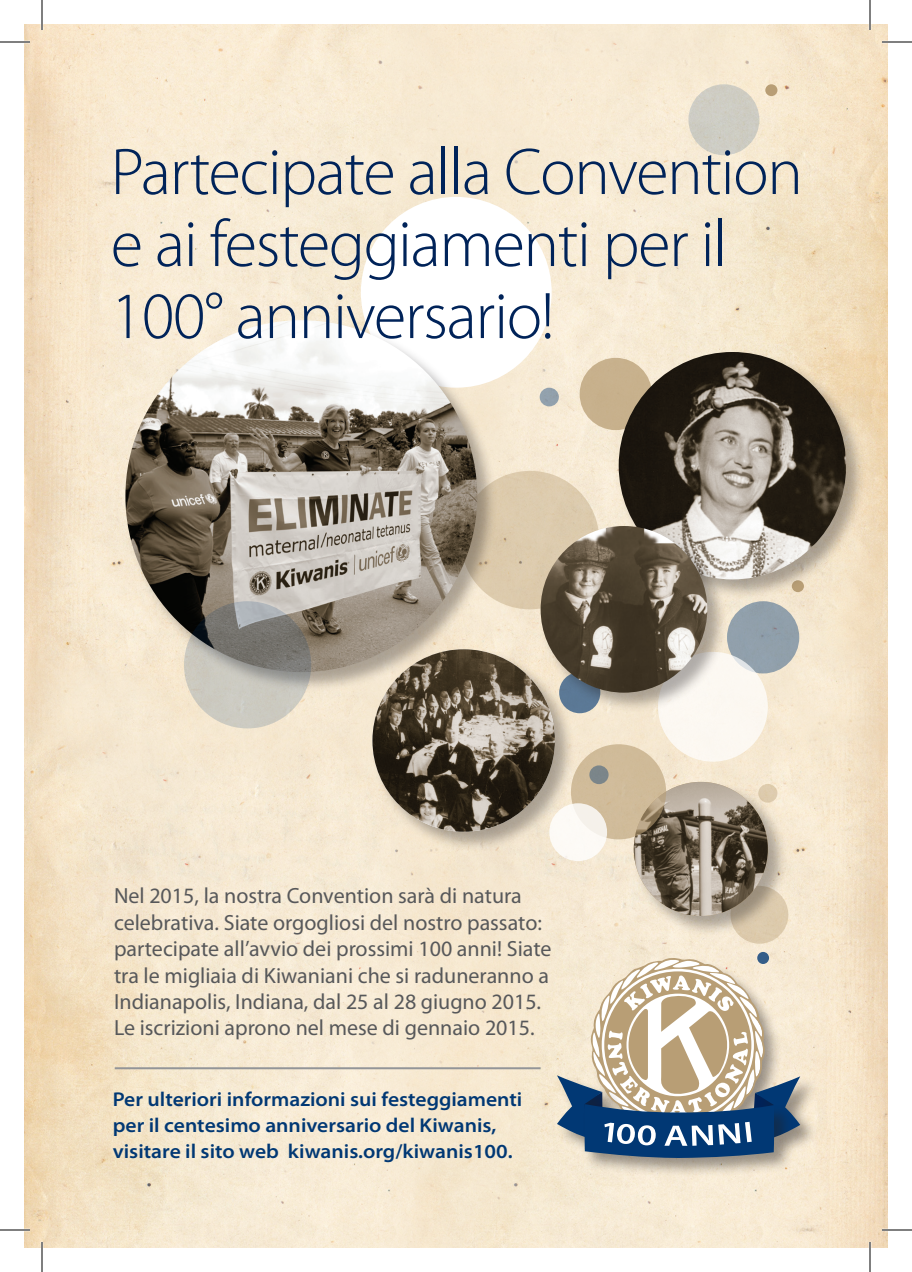
<style>
.page{position:relative;width:912px;height:1272px;background:#fff}
.page>*{position:absolute;margin:0;border:0;box-sizing:border-box;transform-origin:0 0}
.t1{font:300 66.4px/72px "Myriad Pro";letter-spacing:-.02em;color:#002359}
.t2{font:22px/26.4px "Myriad Pro";color:#57585a}
.t3{font:600 semi-expanded 20px/26px "Myriad Pro";color:#013874}
</style>
<div class="page">
<img style="left:24px;top:24px;width:864px;height:1224px">
<hr style="left:115px;top:1067px;width:426px;height:2px;background:#939598">
<svg style="left:731px;top:886px;width:57px;height:58px"></svg>
<div style="left:632px;top:781px;width:156px;height:155px;background:#231f20;opacity:.35"></div>
<img style="left:634px;top:782px;width:134px;height:134px;border-radius:67px">
<div style="left:371px;top:648px;width:205px;height:204px;background:#231f20;opacity:.35"></div>
<img style="left:372px;top:649px;width:183px;height:183px;border-radius:91px">
<svg style="left:571px;top:744px;width:95px;height:95px;background:#ccb796"></svg>
<div style="left:461px;top:471px;width:138px;height:138px;background:#ddcbad;border-radius:50%"></div>
<div style="left:727px;top:601px;width:72px;height:72px;background:#91a0ab;border-radius:50%"></div>
<svg style="left:757px;top:952px;width:12px;height:12px"></svg>
<div style="left:580px;top:358px;width:72px;height:72px;background:#c7b18c;border-radius:50%"></div>
<div style="left:549px;top:803px;width:58px;height:58px;background:#fdfaf6;border-radius:50%"></div>
<div style="left:658px;top:652px;width:110px;height:110px;background:#fcf8f1;border-radius:50%"></div>
<div style="left:361px;top:197px;width:191px;height:191px;background:#fff;border-radius:50%"></div>
<div style="left:540px;top:388px;width:19px;height:18px;background:#92a1ac;border-radius:50%"></div>
<div style="left:765px;top:84px;width:12px;height:12px;background:#b89e75;border-radius:50%"></div>
<svg style="left:589px;top:765px;width:20px;height:19px"></svg>
<div style="left:758px;top:784px;width:19px;height:19px;background:#ddcbae;border-radius:50%"></div>
<div style="left:124px;top:319px;width:374px;height:374px;background:#231f20;opacity:.35"></div>
<img style="left:125px;top:320px;width:352px;height:352px;border-radius:176px">
<div style="left:617px;top:351px;width:249px;height:249px;background:#231f20;opacity:.35"></div>
<img style="left:619px;top:352px;width:227px;height:227px;border-radius:114px">
<div style="left:539px;top:525px;width:189px;height:188px;background:#231f20;opacity:.35"></div>
<img style="left:541px;top:526px;width:166px;height:167px;border-radius:83px">
<svg style="left:184px;top:601px;width:127px;height:127px;background:#a2a19b"></svg>
<div style="left:688px;top:84px;width:71px;height:71px;background:#ceccc3;border-radius:50%"></div>
<div style="left:755px;top:1076px;width:64px;height:81px;background:#231f20;opacity:.45"></div>
<div style="left:583px;top:1103px;width:211px;height:75px;background:#231f20;opacity:.45"></div>
<svg style="left:557px;top:957px;width:243px;height:201px"></svg>
<hr style="left:0;top:41px;width:30px;height:2px;background:#fff">
<hr style="left:882px;top:41px;width:30px;height:2px;background:#fff">
<hr style="left:0;top:1229px;width:30px;height:2px;background:#fff">
<hr style="left:882px;top:1229px;width:30px;height:2px;background:#fff">
<hr style="left:41px;top:0;width:2px;height:30px;background:#fff">
<hr style="left:41px;top:1242px;width:2px;height:30px;background:#fff">
<hr style="left:869px;top:0;width:2px;height:30px;background:#fff">
<hr style="left:869px;top:1242px;width:2px;height:30px;background:#fff">
<hr style="left:0;top:42px;width:30px;height:1px;background:#000">
<hr style="left:882px;top:42px;width:30px;height:1px;background:#000">
<hr style="left:0;top:1230px;width:30px;height:1px;background:#000">
<hr style="left:882px;top:1230px;width:30px;height:1px;background:#000">
<hr style="left:42px;top:0;width:1px;height:30px;background:#000">
<hr style="left:42px;top:1242px;width:1px;height:30px;background:#000">
<hr style="left:870px;top:0;width:1px;height:30px;background:#000">
<hr style="left:870px;top:1242px;width:1px;height:30px;background:#000">
<h1 class="t1" style="left:111px;top:135px;width:694px">Partecipate alla Convention e ai festeggiamenti per il<br>100° anniversario!</h1>
<p class="t2" style="left:114px;top:883px;width:439px">Nel 2015, la nostra Convention sarà di natura celebrativa. Siate orgogliosi del nostro passato: partecipate all’avvio dei prossimi 100 anni! Siate tra le migliaia di Kiwaniani che si raduneranno a Indianapolis, Indiana, dal 25 al 28 giugno 2015.<br>Le iscrizioni aprono nel mese di gennaio 2015.</p>
<p class="t3" style="left:113px;top:1086px;width:411px">Per ulteriori informazioni sui festeggiamenti per il centesimo anniversario del Kiwanis, visitare il sito web kiwanis.org/kiwanis100.</p>
</div>
